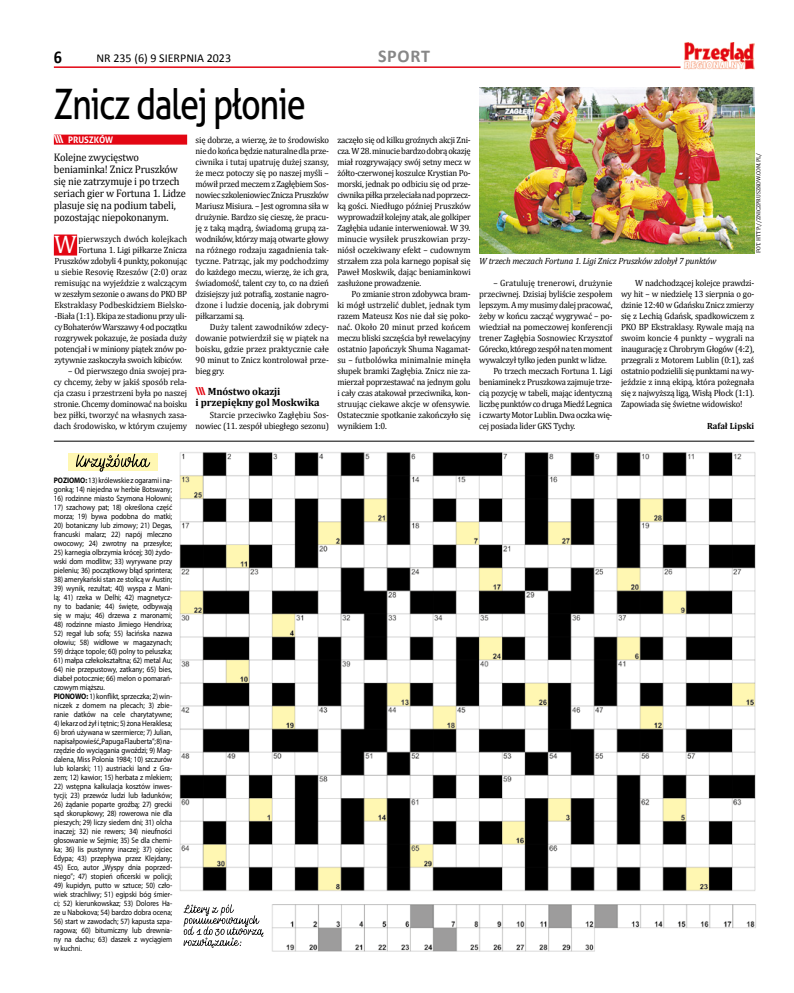
<style>
.page{position:relative;width:794px;height:993px;background:#fff}
.page>*{position:absolute;margin:0;border:0;box-sizing:border-box;transform-origin:0 0}
.t1{font:42px "Aller";letter-spacing:-.04em;color:#000;scale:.82 1}
.t2{font:25.5px "Cambria";color:#fff;scale:.96 1}
.t3{font:700 18px "Calibri";letter-spacing:.04em;color:#878787}
.t4{font:700 18px "Calibri";color:#000;scale:.9 1}
.t5{font:12px "Calibri";color:#000}
.t6{font:11px/12px "Cambria";letter-spacing:-.015em;color:#000;scale:.95 1}
.t7{font:700 10.5px/11px "Cambria";letter-spacing:-.01em;color:#000}
.t8{font:9px/11px "Cambria";letter-spacing:-.025em;color:#000;text-align:justify;scale:.96 1}
.t9{font:9px "Cambria";letter-spacing:-.005em;color:#000;scale:.96 1}
.t10{font:italic 9px "Cambria";letter-spacing:-.015em;color:#000}
.t11{font:9px "Cambria";letter-spacing:.005em;color:#000;scale:.96 1}
.t12{font:9px "Cambria";letter-spacing:.01em;color:#000;scale:.96 1}
.t13{font:700 9px "Aller";color:#fff;scale:.96 1}
.t14{font:700 9px "Cambria";color:#000;scale:.96 1}
.t15{font:8px/9px "Myriad Pro";letter-spacing:-.01em;color:#000;text-align:justify;scale:.9 1}
.t16{font:6px "Cambria";color:#000;scale:.96 1}
.s1{font-size:11px}
.s2{font-family:"Aller";font-size:11px;color:#e30613}
.s3{font-weight:700}
</style>
<div class="page">
<hr style="left:54px;top:66px;width:626px;height:2px;background:#e30613">
<img style="left:684px;top:43px;width:71px;height:27px">
<img style="left:179px;top:452px;width:577px;height:439px">
<img style="left:271px;top:904px;width:485px;height:48px">
<div style="left:68px;top:453px;width:90px;height:17px;background:#fff7b2"></div>
<svg style="left:76px;top:453px;width:74px;height:18px"></svg>
<svg style="left:184px;top:904px;width:79px;height:43px"></svg>
<div style="left:54px;top:134px;width:133px;height:10px;background:#e30613"></div>
<div style="left:54px;top:234px;width:23px;height:21px;background:#e30613"></div>
<img style="left:479px;top:88px;width:275px;height:165px">
<hr style="left:54px;top:440px;width:700px;height:1px;background:#000">
<h3 class="t4" style="left:54px;top:45px;width:11px">6</h3>
<h3 class="t5" style="left:96px;top:51px;width:136px">NR 235 (6) 9 SIERPNIA 2023</h3>
<h3 class="t3" style="left:378px;top:45px;width:53px">SPORT</h3>
<h1 class="t1" style="left:54px;top:78px;width:309px">Znicz dalej płonie</h1>
<p class="t13" style="left:54px;top:134px;width:63px"><span class="s1">\\\</span> PRUSZKÓW</p>
<p class="t6" style="left:54px;top:151px;width:141px">Kolejne zwycięstwo beniaminka! Znicz Pruszków się nie zatrzymuje i po trzech seriach gier w Fortuna 1. Lidze plasuje się na podium tabeli, pozostając niepokonanym.</p>
<h2 class="t2" style="left:54px;top:229px;width:25px">W</h2>
<p class="t12" style="left:78px;top:234px;width:115px">pierwszych dwóch kolejkach</p>
<p class="t8" style="left:78px;top:244px;width:115px">Fortuna 1. Ligi piłkarze Znicza</p>
<p class="t8" style="left:54px;top:255px;width:140px">Pruszków zdobyli 4 punkty, pokonując</p>
<p class="t9" style="left:54px;top:267px;width:140px">u siebie Resovię Rzeszów (2:0) oraz</p>
<p class="t8" style="left:54px;top:277px;width:140px">remisując na wyjeździe z walczącym</p>
<p class="t8" style="left:54px;top:288px;width:140px">w zeszłym sezonie o awans do PKO BP</p>
<p class="t9" style="left:54px;top:300px;width:140px">Ekstraklasy Podbeskidziem Bielsko-</p>
<p class="t8" style="left:54px;top:310px;width:140px">-Biała (1:1). Ekipa ze stadionu przy uli-</p>
<p class="t8" style="left:54px;top:321px;width:140px">cy Bohaterów Warszawy 4 od początku</p>
<p class="t8" style="left:54px;top:332px;width:140px">rozgrywek pokazuje, że posiada duży</p>
<p class="t8" style="left:54px;top:343px;width:140px">potencjał i w miniony piątek znów po-</p>
<p class="t8" style="left:54px;top:354px;width:135px">zytywnie zaskoczyła swoich kibiców.</p>
<p class="t8" style="left:54px;top:365px;width:140px;text-indent:14px">– Od pierwszego dnia swojej pra&shy;cy chcemy, żeby w jakiś sposób rela&shy;cja czasu i przestrzeni była po naszej stronie. Chcemy dominować na boisku bez piłki, tworzyć na własnych zasa&shy;dach środowisko, w którym czujemy</p>
<p class="t8" style="left:196px;top:134px;width:140px">się dobrze, a wierzę, że to środowisko nie do końca będzie naturalne dla prze&shy;ciwnika i tutaj upatruję dużej szansy, że mecz potoczy się po naszej myśli – mówił przed meczem z Zagłębiem Sos&shy;nowiec szkoleniowiec Znicza Pruszków Mariusz Misiura. – Jest ogromna siła w drużynie. Bardzo się cieszę, że pracu&shy;ję z taką mądrą, świadomą grupą za&shy;wodników, którzy mają otwarte głowy na różnego rodzaju zagadnienia tak&shy;tyczne. Patrząc, jak my podchodzimy do każdego meczu, wierzę, że ich gra, świadomość, talent czy to, co na dzień dzisiejszy już potrafią, zostanie nagro&shy;dzone i ludzie docenią, jak dobrymi piłkarzami są.</p>
<p class="t8" style="left:196px;top:321px;width:140px;text-indent:14px">Duży talent zawodników zdecy&shy;dowanie potwierdził się w piątek na boisku, gdzie przez praktycznie całe 90 minut to Znicz kontrolował prze&shy;bieg gry.</p>
<p class="t7" style="left:196px;top:386px;width:125px"><span class="s2">\\\</span> Mnóstwo okazji<br>i przepiękny gol Moskwika</p>
<p class="t8" style="left:196px;top:409px;width:140px;text-align:right">Starcie przeciwko Zagłębiu Sos&shy;nowiec (11. zespół ubiegłego sezonu)</p>
<p class="t8" style="left:337px;top:134px;width:140px">zaczęło się od kilku groźnych akcji Zni&shy;cza. W 28. minucie bardzo dobrą okazję miał rozgrywający swój setny mecz w żółto-czerwonej koszulce Krystian Po&shy;morski, jednak po odbiciu się od prze&shy;ciwnika piłka przeleciała nad poprzecz&shy;ką gości. Niedługo później Pruszków wyprowadził kolejny atak, ale golkiper Zagłębia udanie interweniował. W 39. minucie wysiłek pruszkowian przy&shy;niósł oczekiwany efekt – cudownym strzałem zza pola karnego popisał się Paweł Moskwik, dając beniaminkowi zasłużone prowadzenie.</p>
<p class="t8" style="left:337px;top:288px;width:140px;text-indent:14px">Po zmianie stron zdobywca bram&shy;ki mógł ustrzelić dublet, jednak tym razem Mateusz Kos nie dał się poko&shy;nać. Około 20 minut przed końcem meczu bliski szczęścia był rewelacyjny ostatnio Japończyk Shuma Nagamat&shy;su – futbolówka minimalnie minęła słupek bramki Zagłębia. Znicz nie za&shy;mierzał poprzestawać na jednym golu i cały czas atakował przeciwnika, kon&shy;struując ciekawe akcje w ofensywie.<br>Ostatecznie spotkanie zakończyło się wynikiem 1:0.</p>
<p class="t10" style="left:479px;top:255px;width:239px">W trzech meczach Fortuna 1. Ligi Znicz Pruszków zdobył 7 punktów</p>
<p class="t16" style="left:755px;top:253px;width:106px;rotate:-90deg">FOT. HTTP://ZNICZPRUSZKOW.COM.PL/</p>
<p class="t11" style="left:493px;top:278px;width:126px">– Gratuluję trenerowi, drużynie</p>
<p class="t8" style="left:479px;top:288px;width:140px">przeciwnej. Dzisiaj byliście zespołem</p>
<p class="t8" style="left:479px;top:299px;width:140px">lepszym. A my musimy dalej pracować,</p>
<p class="t8" style="left:479px;top:310px;width:140px">żeby w końcu zacząć wygrywać – po-</p>
<p class="t9" style="left:479px;top:322px;width:140px">wiedział na pomeczowej konferencji</p>
<p class="t9" style="left:479px;top:333px;width:140px">trener Zagłębia Sosnowiec Krzysztof</p>
<p class="t8" style="left:479px;top:343px;width:140px">Górecko, którego zespół na ten moment</p>
<p class="t8" style="left:479px;top:354px;width:134px">wywalczył tylko jeden punkt w lidze.</p>
<p class="t8" style="left:493px;top:365px;width:125px">Po trzech meczach Fortuna 1. Ligi</p>
<p class="t8" style="left:479px;top:376px;width:140px">beniaminek z Pruszkowa zajmuje trze-</p>
<p class="t8" style="left:479px;top:387px;width:140px">cią pozycję w tabeli, mając identyczną</p>
<p class="t8" style="left:479px;top:398px;width:140px">liczbę punktów co druga Miedź Legnica</p>
<p class="t8" style="left:479px;top:409px;width:140px">i czwarty Motor Lublin. Dwa oczka wię-</p>
<p class="t8" style="left:479px;top:420px;width:101px">cej posiada lider GKS Tychy.</p>
<p class="t8" style="left:621px;top:277px;width:140px;text-indent:14px">W nadchodzącej kolejce prawdzi&shy;wy hit – w niedzielę 13 sierpnia o go&shy;dzinie 12:40 w Gdańsku Znicz zmierzy się z Lechią Gdańsk, spadkowiczem z PKO BP Ekstraklasy. Rywale mają na swoim koncie 4 punkty – wygrali na inaugurację z Chrobrym Głogów (4:2), przegrali z Motorem Lublin (0:1), zaś ostatnio podzielili się punktami na wy&shy;jeździe z inną ekipą, która pożegnała się z najwyższą ligą, Wisłą Płock (1:1).<br>Zapowiada się świetne widowisko!</p>
<p class="t14" style="left:707px;top:420px;width:51px">Rafał Lipski</p>
<p class="t15" style="left:54px;top:475px;width:133px"><span class="s3">POZIOMO:</span> 13) królewskie z ogarami i na&shy;gonką; 14) niejedna w herbie Botswany;</p>
<p class="t15" style="left:54px;top:493px;width:133px">16) rodzinne miasto Szymona Hołowni;</p>
<p class="t15" style="left:54px;top:502px;width:133px">17) szachowy pat; 18) określona część morza; 19) bywa podobna do matki;</p>
<p class="t15" style="left:54px;top:520px;width:133px">20) botaniczny lub zimowy; 21) Degas, francuski malarz; 22) napój mleczno owocowy; 24) zwrotny na przesyłce;</p>
<p class="t15" style="left:54px;top:547px;width:133px">25) karnegia olbrzymia krócej; 30) żydo&shy;wski dom modlitw; 33) wyrywane przy pieleniu; 36) początkowy błąd sprintera;</p>
<p class="t15" style="left:54px;top:574px;width:133px">38) amerykański stan ze stolicą w Austin;</p>
<p class="t15" style="left:54px;top:583px;width:133px">39) wynik, rezultat; 40) wyspa z Mani&shy;lą; 41) rzeka w Delhi; 42) magnetycz&shy;ny to badanie; 44) święte, odbywają się w maju; 46) drzewa z maronami;</p>
<p class="t15" style="left:54px;top:619px;width:133px">48) rodzinne miasto Jimiego Hendrixa;</p>
<p class="t15" style="left:54px;top:628px;width:133px">52) regał lub sofa; 55) łacińska nazwa ołowiu; 58) widłowe w magazynach;</p>
<p class="t15" style="left:54px;top:646px;width:133px">59) drżące topole; 60) polny to peluszka;</p>
<p class="t15" style="left:54px;top:655px;width:133px">61) małpa człekokształtna; 62) metal Au;</p>
<p class="t15" style="left:54px;top:664px;width:133px;text-align:left">64) nie przepustowy, zatkany; 65) bies, diabeł potocznie; 66) melon o pomarań&shy;czowym miąższu.<br><span class="s3">PIONOWO:</span> 1) konflikt, sprzeczka; 2) win&shy;niczek z domem na plecach; 3) zbie&shy;ranie datków na cele charytatywne;</p>
<p class="t15" style="left:54px;top:718px;width:133px">4) lekarz od żył i tętnic; 5) żona Heraklesa;</p>
<p class="t15" style="left:54px;top:727px;width:133px">6) broń używana w szermierce; 7) Julian, napisał powieść „Papuga Flauberta”; 8) na&shy;rzędzie do wyciągania gwoździ; 9) Mag&shy;dalena, Miss Polonia 1984; 10) szczurów lub kolarski; 11) austriacki land z Gra&shy;zem; 12) kawior; 15) herbata z mlekiem;</p>
<p class="t15" style="left:54px;top:781px;width:133px">22) wstępna kalkulacja kosztów inwes&shy;tycji; 23) przewóz ludzi lub ładunków;</p>
<p class="t15" style="left:54px;top:799px;width:133px">26) żądanie poparte groźbą; 27) grecki sąd skorupkowy; 28) rowerowa nie dla pieszych; 29) liczy siedem dni; 31) olcha inaczej; 32) nie rewers; 34) nieufności głosowanie w Sejmie; 35) Se dla chemi&shy;ka; 36) lis pustynny inaczej; 37) ojciec Edypa; 43) przepływa przez Klejdany;</p>
<p class="t15" style="left:54px;top:862px;width:133px">45) Eco, autor „Wyspy dnia poprzed&shy;niego”; 47) stopień oficerski w policji;</p>
<p class="t15" style="left:54px;top:880px;width:133px">49) kupidyn, putto w sztuce; 50) czło&shy;wiek strachliwy; 51) egipski bóg śmier&shy;ci; 52) kierunkowskaz; 53) Dolores Ha&shy;ze u Nabokova; 54) bardzo dobra ocena;</p>
<p class="t15" style="left:54px;top:916px;width:133px">56) start w zawodach; 57) kapusta szpa&shy;ragowa; 60) bitumiczny lub drewnia&shy;ny na dachu; 63) daszek z wyciągiem w kuchni.</p>
</div>
